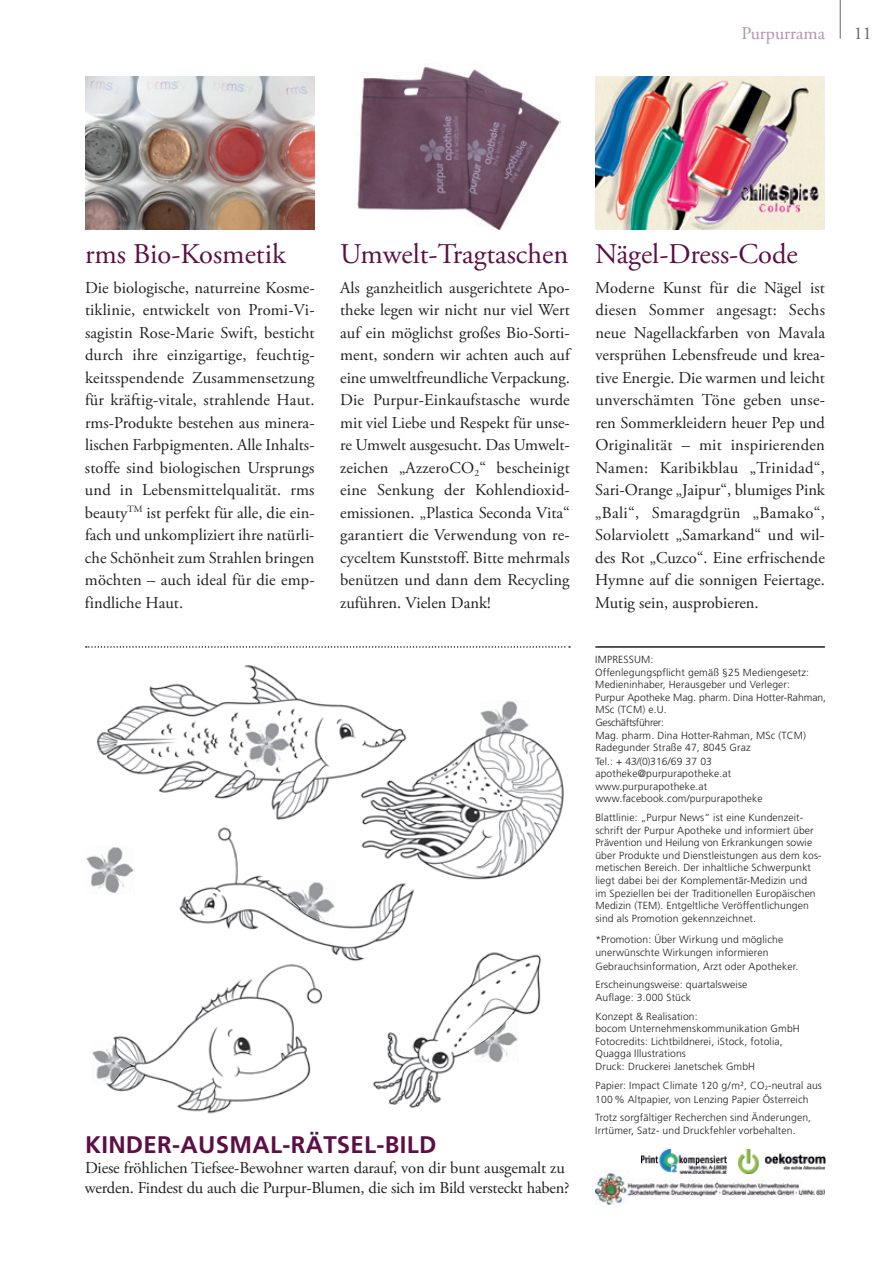
<style>
.page{position:relative;width:893px;height:1263px;background:#fff}
.page>*{position:absolute;margin:0;border:0;box-sizing:border-box;transform-origin:0 0}
.t1{font:28.5px "Adobe Garamond Pro";color:#5d0f45}
.t2{font:700 24px "Frutiger";letter-spacing:.015em;color:#5d0f45}
.t3{font:18px "Adobe Garamond Pro";color:#b293b0}
.t4{font:18px "Adobe Garamond Pro";color:#636366}
.t5{font:16.5px/22.5px "Adobe Garamond Pro";color:#231f20;text-align:justify}
.t6{font:300 10.35px/12.6px "Frutiger";letter-spacing:.015em;color:#231f20}
.s1{font-size:6px}
</style>
<div class="page">
<hr style="left:840px;top:0;width:1px;height:39px;background:#636366">
<img style="left:85px;top:646px;width:486px;height:468px">
<img style="left:357px;top:66px;width:203px;height:164px">
<img style="left:91px;top:1040px;width:40px;height:45px">
<svg style="left:243px;top:716px;width:46px;height:51px"></svg>
<img style="left:244px;top:721px;width:45px;height:45px">
<img style="left:480px;top:700px;width:49px;height:38px">
<img style="left:286px;top:881px;width:50px;height:44px">
<hr style="left:595px;top:646px;width:230px;height:2px;background:#231f20">
<svg style="left:86px;top:646px;width:484px;height:2px"></svg>
<img style="left:595px;top:1171px;width:230px;height:34px">
<img style="left:739px;top:1150px;width:87px;height:23px">
<img style="left:641px;top:1149px;width:86px;height:26px">
<img style="left:469px;top:1014px;width:50px;height:49px">
<img style="left:85px;top:845px;width:50px;height:49px">
<img style="left:595px;top:77px;width:230px;height:153px">
<img style="left:85px;top:77px;width:230px;height:153px">
<p class="t3" style="left:741px;top:22px;width:85px">Purpurrama</p>
<p class="t4" style="left:854px;top:22px;width:19px">11</p>
<h1 class="t1" style="left:85px;top:237px;width:202px">rms Bio-Kosmetik</h1>
<p class="t5" style="left:85px;top:277px;width:231px">Die biologische, naturreine Kosme&shy;tiklinie, entwickelt von Promi-Vi&shy;sagistin Rose-Marie Swift, besticht durch ihre einzigartige, feuchtig&shy;keitsspendende Zusammensetzung für kräftig-vitale, strahlende Haut. rms-Produkte bestehen aus minera&shy;lischen Farbpigmenten. Alle Inhalts&shy;stoffe sind biologischen Ursprungs und in Lebensmittelqualität. rms beauty<sup>TM</sup> ist perfekt für alle, die ein&shy;fach und unkompliziert ihre natürli&shy;che Schönheit zum Strahlen bringen möchten – auch ideal für die emp&shy;findliche Haut.</p>
<h1 class="t1" style="left:340px;top:237px;width:230px">Umwelt-Tragtaschen</h1>
<p class="t5" style="left:340px;top:277px;width:231px">Als ganzheitlich ausgerichtete Apo&shy;theke legen wir nicht nur viel Wert auf ein möglichst großes Bio-Sorti&shy;ment, sondern wir achten auch auf eine umweltfreundliche Verpackung.<br>Die Purpur-Einkaufstasche wurde mit viel Liebe und Respekt für unse&shy;re Umwelt ausgesucht. Das Umwelt&shy;zeichen „AzzeroCO<sub>2</sub>“ bescheinigt eine Senkung der Kohlendioxid&shy;emissionen. „Plastica Seconda Vita“ garantiert die Verwendung von re&shy;cyceltem Kunststoff. Bitte mehrmals benützen und dann dem Recycling zuführen. Vielen Dank!</p>
<h2 class="t2" style="left:85px;top:1131px;width:57px">KINDER</h2>
<h2 class="t2" style="left:172px;top:1131px;width:135px">-AU SMAL-RÄT</h2>
<h2 class="t2" style="left:337px;top:1131px;width:76px">SEL-BILD</h2>
<p class="t5" style="left:85px;top:1158px;width:486px;line-height:19.8px">Diese fröhlichen Tiefsee-Bewohner warten darauf, von dir bunt ausgemalt zu werden. Findest du auch die Purpur-Blumen, die sich im Bild versteckt haben?</p>
<h1 class="t1" style="left:595px;top:237px;width:204px">Nägel-Dress-Code</h1>
<p class="t5" style="left:595px;top:277px;width:231px">Moderne Kunst für die Nägel ist diesen Sommer angesagt: Sechs neue Nagellackfarben von Mavala versprühen Lebensfreude und krea&shy;tive Energie. Die warmen und leicht unverschämten Töne geben unse&shy;ren Sommerkleidern heuer Pep und Originalität – mit inspirierenden Namen: Karibikblau „Trinidad“, Sari-Orange „Jaipur“, blumiges Pink „Bali“, Smaragdgrün „Bamako“, Solarviolett „Samarkand“ und wil&shy;des Rot „Cuzco“. Eine erfrischende Hymne auf die sonnigen Feiertage.<br>Mutig sein, ausprobieren.</p>
<p class="t6" style="left:595px;top:653px;width:232px">Impressum :<br>Offenlegungspflicht gemäß §25 Mediengesetz:<br>Medieninhaber, Herausgeber und Verleger:<br>Purpur Apotheke Mag. pharm. Dina Hotter-Rahman,<br>MSc (TC M) e.U .<br>Geschäftsführer:<br>Mag. pharm. Dina Hotter-Rahman, MSc (TC M)<br>Radegunder Straße 47, 8045 Graz<br>Tel.: + 43/(0)316/69 37 03 apotheke@purpurapotheke.at www.purpurapotheke.at www.facebook.com/purpurapotheke</p>
<p class="t6" style="left:595px;top:811px;width:228px">Blattlinie: „Purpur News“ ist eine Kundenzeit&shy;schrift der Purpur Apotheke und informiert über Prävention und Heilung von Erkrankungen sowie über Produkte und Dienstleistungen aus dem kos&shy;metischen Bereich. Der inhaltliche Schwerpunkt liegt dabei bei der Komplementär-Medizin und<br>im Speziellen bei der Traditionellen Europäischen Medizin (TE M). Entgeltliche Veröffentlichungen sind als Promotion gekennzeichnet.</p>
<p class="t6" style="left:595px;top:932px;width:204px;line-height:13.5px">*Promotion: Ü ber Wirkung und mögliche unerwünschte Wirkungen informieren<br>Gebrauchsinformation, Arzt oder Apotheker.</p>
<p class="t6" style="left:595px;top:978px;width:153px">Erscheinungsweise: quartalsweise<br>Auflage: 3.000 Stück</p>
<p class="t6" style="left:595px;top:1010px;width:204px">Konzept &amp; Realisation:<br>bocom U nternehmenskommunikation GmbH Fotocredits: Lichtbildnerei, iStock, fotolia, Quagga Illustrations<br>Druck: Druckerei Janetschek GmbH</p>
<p class="t6" style="left:595px;top:1079px;width:228px;line-height:13.4px">Papier: Impact C limate 120 g/m², C O<span class="s1">2</span>-neutral aus<br>100% Altpapier, von Lenzing Papier Österreich</p>
<p class="t6" style="left:595px;top:1111px;width:217px">Trotz sorgfältiger Recherchen sind Änderungen,<br>Irrtümer, Satz- und Druckfehler vorbehalten.</p>
</div>
